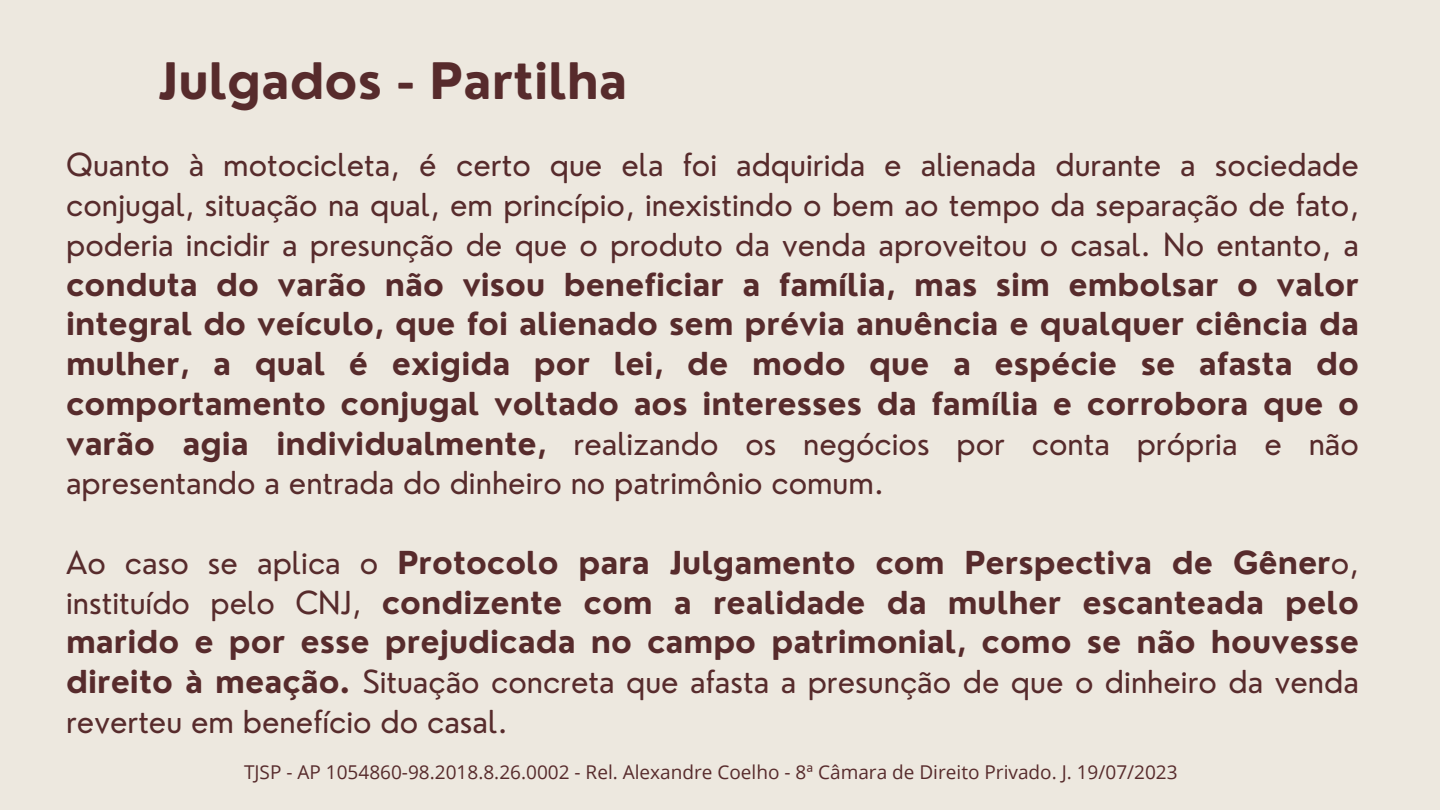
<style>
.page{position:relative;width:1440px;height:810px;background:#ede8df}
.page>*{position:absolute;margin:0;border:0;box-sizing:border-box;transform-origin:0 0}
.t1{font:700 49px "Nourd";color:#572b2c}
.t2{font:30.9px/39.8px "Nourd";color:#572b2c;text-align:justify}
.t3{font:700 30.9px/39.8px "Nourd";color:#572b2c;text-align:justify}
.t4{font:19px "Open Sans";color:#572b2c}
.s1{font-weight:700}
.s2{font-weight:400}
</style>
<div class="page">
<h2 class="t1" style="left:159px;top:50px;width:470px">Julgados - Partilha</h2>
<h2 class="t2" style="left:66px;top:145px;width:1294px">Quanto à motocicleta, é certo que ela foi adquirida e alienada durante a sociedade conjugal, situação na qual, em princípio, inexistindo o bem ao tempo da separação de fato, poderia incidir a presunção de que o produto da venda aproveitou o casal. No entanto, a <span class="s1">conduta do varão não visou beneficiar a família, mas sim embolsar o valor integral do veículo, que foi alienado sem prévia anuência e qualquer ciência da mulher, a qual é exigida por lei, de modo que a espécie se afasta do comportamento conjugal voltado aos interesses da família e corrobora que o varão agia individualmente,</span> realizando os negócios por conta própria e não apresentando a entrada do dinheiro no patrimônio comum.</h2>
<p class="t3" style="left:66px;top:542px;width:1294px"><span class="s2">Ao caso se aplica o</span> Protocolo para Julgamento com Perspectiva de Gêner<span class="s2">o, instituído pelo CNJ,</span> condizente com a realidade da mulher escanteada pelo marido e por esse prejudicada no campo patrimonial, como se não houvesse direito à meação. <span class="s2">Situação concreta que afasta a presunção de que o dinheiro da venda reverteu em benefício do casal.</span></p>
<h1 class="t4" style="left:244px;top:758px;width:935px">TJSP - AP 1054860-98.2018.8.26.0002 - Rel. Alexandre Coelho - 8ª Câmara de Direito Privado. J. 19/07/2023</h1>
</div>
